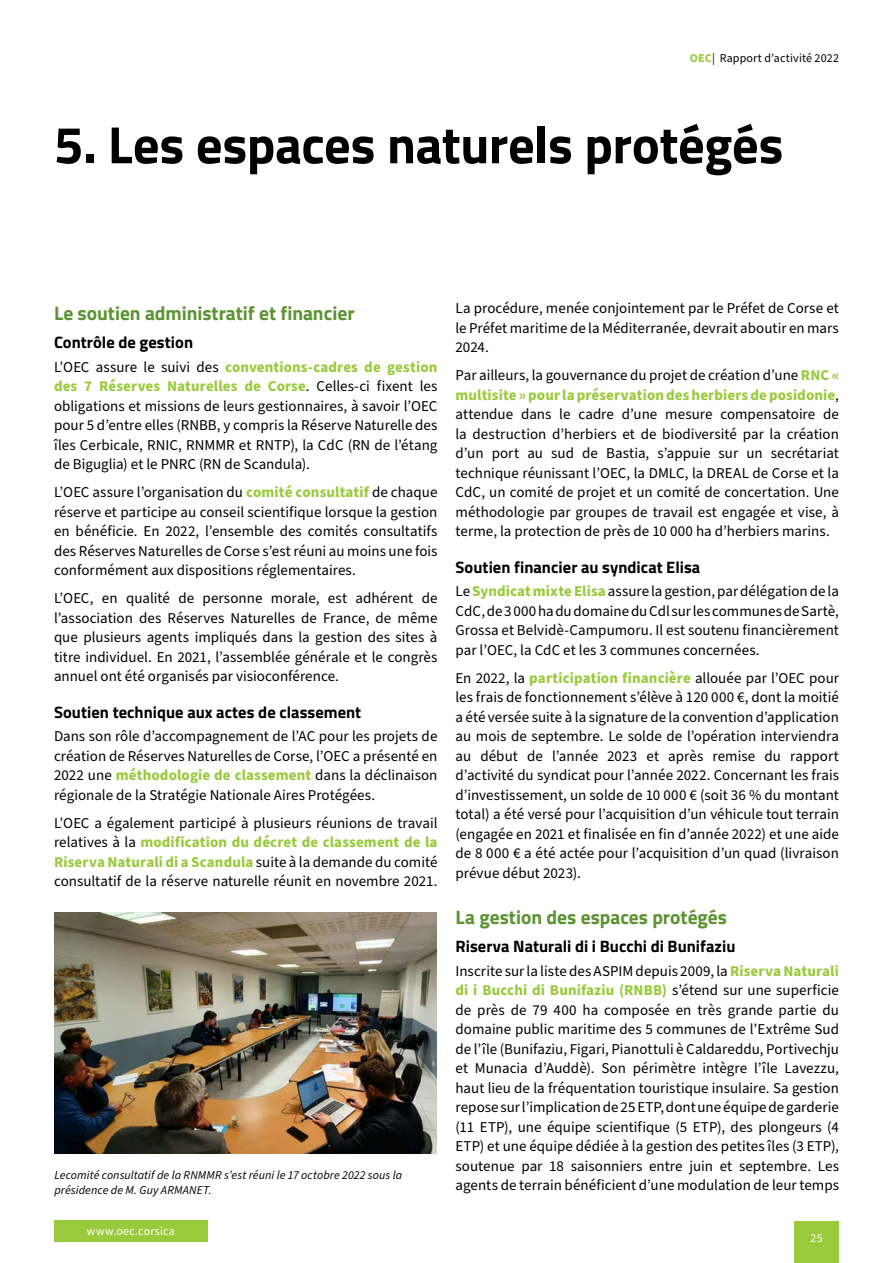
<style>
.page{position:relative;width:893px;height:1263px;background:#fff}
.page>*{position:absolute;margin:0;border:0;box-sizing:border-box;transform-origin:0 0}
._35_Header_Titillium_Web{font:700 52.5px "Titillium Web";letter-spacing:-.01em;color:#010101}
._8_Source_Sans_Pro{font:700 19.5px "Titillium Web";color:#5d9332}
._8_Source_Sans_Pro-2{font:700 16.5px "Titillium Web";color:#000002}
._8_Source_Sans_Pro-3{font:15px/19.5px "Source Sans Pro";color:#010101;text-align:justify}
._8_10_Source_Sans_Pro{font:italic 12px/15px "Source Sans Pro";letter-spacing:.01em;color:#010101}
.t1{font:12px "Source Sans Pro";letter-spacing:.015em;color:#010101}
.t2{font:12px "Source Sans Pro";letter-spacing:.02em;color:#fff}
.s1{font-weight:700;color:#99ca3b}
</style>
<div class="page">
<div style="left:54px;top:1220px;width:154px;height:22px;background:#99ca3b"></div>
<div style="left:794px;top:1221px;width:45px;height:42px;background:#99ca3b"></div>
<img style="left:54px;top:913px;width:383px;height:241px">
<p class="t1" style="left:690px;top:50px;width:151px"><span class="s1">OEC</span>| Rapport d’activité 2022</p>
<p class="_35_Header_Titillium_Web" style="left:54px;top:105px;width:731px">5. Les espaces naturels protégés</p>
<p class="_8_Source_Sans_Pro" style="left:54px;top:298px;width:302px">Le soutien administratif et financier</p>
<p class="_8_Source_Sans_Pro-2" style="left:54px;top:329px;width:141px">Contrôle de gestion</p>
<p class="_8_Source_Sans_Pro-3" style="left:54px;top:357px;width:385px">L’OEC assure le suivi des <span class="s1">conventions-cadres de gestion des 7 Réserves Naturelles de Corse</span>. Celles-ci fixent les obligations et missions de leurs gestionnaires, à savoir l’OEC pour 5 d’entre elles (RNBB, y compris la Réserve Naturelle des îles Cerbicale, RNIC, RNMMR et RNTP), la CdC (RN de l’étang de Biguglia) et le PNRC (RN de Scandula).</p>
<p class="_8_Source_Sans_Pro-3" style="left:54px;top:483px;width:385px">L’OEC assure l’organisation du <span class="s1">comité consultatif</span> de chaque réserve et participe au conseil scientifique lorsque la gestion en bénéficie. En 2022, l’ensemble des comités consultatifs des Réserves Naturelles de Corse s’est réuni au moins une fois conformément aux dispositions réglementaires.</p>
<p class="_8_Source_Sans_Pro-3" style="left:54px;top:589px;width:385px">L’OEC, en qualité de personne morale, est adhérent de l’association des Réserves Naturelles de France, de même que plusieurs agents impliqués dans la gestion des sites à titre individuel. En 2021, l’assemblée générale et le congrès annuel ont été organisés par visioconférence.</p>
<p class="_8_Source_Sans_Pro-2" style="left:54px;top:699px;width:309px">Soutien technique aux actes de classement</p>
<p class="_8_Source_Sans_Pro-3" style="left:54px;top:727px;width:385px">Dans son rôle d’accompagnement de l’AC pour les projets de création de Réserves Naturelles de Corse, l’OEC a présenté en 2022 une <span class="s1">méthodologie de classement</span> dans la déclinaison régionale de la Stratégie Nationale Aires Protégées.</p>
<p class="_8_Source_Sans_Pro-3" style="left:54px;top:814px;width:385px">L’OEC a également participé à plusieurs réunions de travail relatives à la <span class="s1">modification du décret de classement de la Riserva Naturali di a Scandula</span> suite à la demande du comité consultatif de la réserve naturelle réunit en novembre 2021.</p>
<p class="_8_10_Source_Sans_Pro" style="left:54px;top:1168px;width:349px">Lecomité consultatif de la RNMMR s’est réuni le 17 octobre 2022 sous la présidence de M. Guy ARMANET.</p>
<p class="t2" style="left:87px;top:1223px;width:89px">www.oec.corsica</p>
<p class="_8_Source_Sans_Pro-3" style="left:455px;top:299px;width:385px">La procédure, menée conjointement par le Préfet de Corse et le Préfet maritime de la Méditerranée, devrait aboutir en mars 2024.</p>
<p class="_8_Source_Sans_Pro-3" style="left:455px;top:366px;width:385px">Par ailleurs, la gouvernance du projet de création d’une <span class="s1">RNC « multisite » pour la préservation des herbiers de posidonie</span>, attendue dans le cadre d’une mesure compensatoire de la destruction d’herbiers et de biodiversité par la création d’un port au sud de Bastia, s’appuie sur un secrétariat technique réunissant l’OEC, la DMLC, la DREAL de Corse et la CdC, un comité de projet et un comité de concertation. Une méthodologie par groupes de travail est engagée et vise, à terme, la protection de près de 10 000 ha d’herbiers marins.</p>
<p class="_8_Source_Sans_Pro-2" style="left:455px;top:554px;width:246px">Soutien financier au syndicat Elisa</p>
<p class="_8_Source_Sans_Pro-3" style="left:455px;top:582px;width:385px">Le <span class="s1">Syndicat mixte Elisa</span> assure la gestion, par délégation de la CdC, de 3000 ha du domaine du Cdl sur les communes de Sartè, Grossa et Belvidè-Campumoru. Il est soutenu financièrement par l’OEC, la CdC et les 3 communes concernées.</p>
<p class="_8_Source_Sans_Pro-3" style="left:455px;top:669px;width:385px">En 2022, la <span class="s1">participation financière</span> allouée par l’OEC pour les frais de fonctionnement s’élève à 120 000 €, dont la moitié a été versée suite à la signature de la convention d’application au mois de septembre. Le solde de l’opération interviendra au début de l’année 2023 et après remise du rapport d’activité du syndicat pour l’année 2022. Concernant les frais d’investissement, un solde de 10 000 € (soit 36 % du montant total) a été versé pour l’acquisition d’un véhicule tout terrain (engagée en 2021 et finalisée en fin d’année 2022) et une aide de 8 000 € a été actée pour l’acquisition d’un quad (livraison prévue début 2023).</p>
<p class="_8_Source_Sans_Pro" style="left:455px;top:902px;width:273px">La gestion des espaces protégés</p>
<p class="_8_Source_Sans_Pro-2" style="left:455px;top:933px;width:281px">Riserva Naturali di i Bucchi di Bunifaziu</p>
<p class="_8_Source_Sans_Pro-3" style="left:455px;top:961px;width:385px">Inscrite sur la liste des ASPIM depuis 2009, la <span class="s1">Riserva Naturali di i Bucchi di Bunifaziu (RNBB)</span> s’étend sur une superficie de près de 79 400 ha composée en très grande partie du domaine public maritime des 5 communes de l’Extrême Sud de l’île (Bunifaziu, Figari, Pianottuli è Caldareddu, Portivechju et Munacia d’Auddè). Son périmètre intègre l’île Lavezzu, haut lieu de la fréquentation touristique insulaire. Sa gestion repose sur l’implication de 25 ETP, dont une équipe de garderie (11 ETP), une équipe scientifique (5 ETP), des plongeurs (4<br>ETP) et une équipe dédiée à la gestion des petites îles (3 ETP), soutenue par 18 saisonniers entre juin et septembre. Les agents de terrain bénéficient d’une modulation de leur temps</p>
<p class="t2" style="left:810px;top:1230px;width:14px">25</p>
</div>
